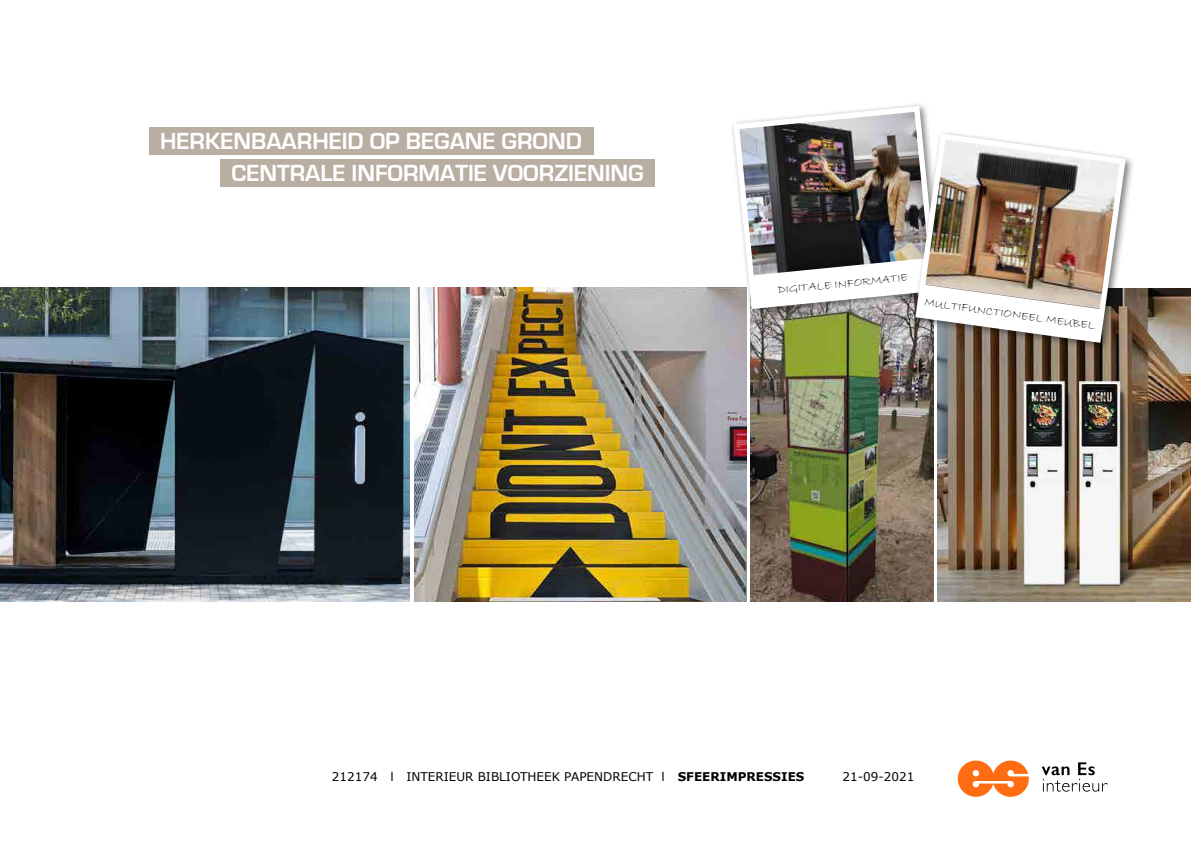
<style>
.page{position:relative;width:1191px;height:842px;background:#fff}
.page>*{position:absolute;margin:0;border:0;box-sizing:border-box;transform-origin:0 0}
.t1{font:700 24px "Eurostile";color:#fff}
.t2{font:12.2px "Bradley Hand ITC";color:#000}
.t3{font:12px "Verdana";color:#000}
.s1{font-weight:700}
</style>
<div class="page">
<img style="left:937px;top:288px;width:254px;height:313px">
<img style="left:751px;top:318px;width:182px;height:283px">
<img style="left:414px;top:287px;width:332px;height:314px">
<div style="left:729px;top:102px;width:218px;height:216px;background:#000;opacity:.5"></div>
<svg style="left:733px;top:106px;width:204px;height:203px"></svg>
<img style="left:739px;top:112px;width:190px;height:163px">
<div style="left:911px;top:130px;width:223px;height:222px;background:#000;opacity:.5"></div>
<svg style="left:915px;top:133px;width:210px;height:210px"></svg>
<img style="left:925px;top:139px;width:194px;height:170px">
<img style="left:0;top:287px;width:410px;height:314px">
<div style="left:220px;top:160px;width:435px;height:27px;background:#b9aea2"></div>
<div style="left:149px;top:128px;width:444px;height:27px;background:#b9aea2"></div>
<svg style="left:1041px;top:762px;width:66px;height:30px"></svg>
<svg style="left:957px;top:760px;width:71px;height:37px"></svg>
<h1 class="t1" style="left:160px;top:128px;width:423px">HERKENBAARHEID OP BEGANE GROND</h1>
<h1 class="t1" style="left:232px;top:160px;width:413px">CENTRALE INFORMATIE VOORZIENING</h1>
<p class="t2" style="left:777px;top:283px;width:132px;rotate:-6deg">DIGITALE INFORMATIE</p>
<p class="t2" style="left:926px;top:294px;width:174px;rotate:8deg">MULTIFUNCTIONEEL MEUBEL</p>
<p class="t3" style="left:332px;top:769px;width:474px">212174 l INTERIEUR BIBLIOTHEEK PAPENDRECHT l <span class="s1">SFEERIMPRESSIES</span></p>
<p class="t3" style="left:842px;top:769px;width:73px">21-09-2021</p>
</div>
